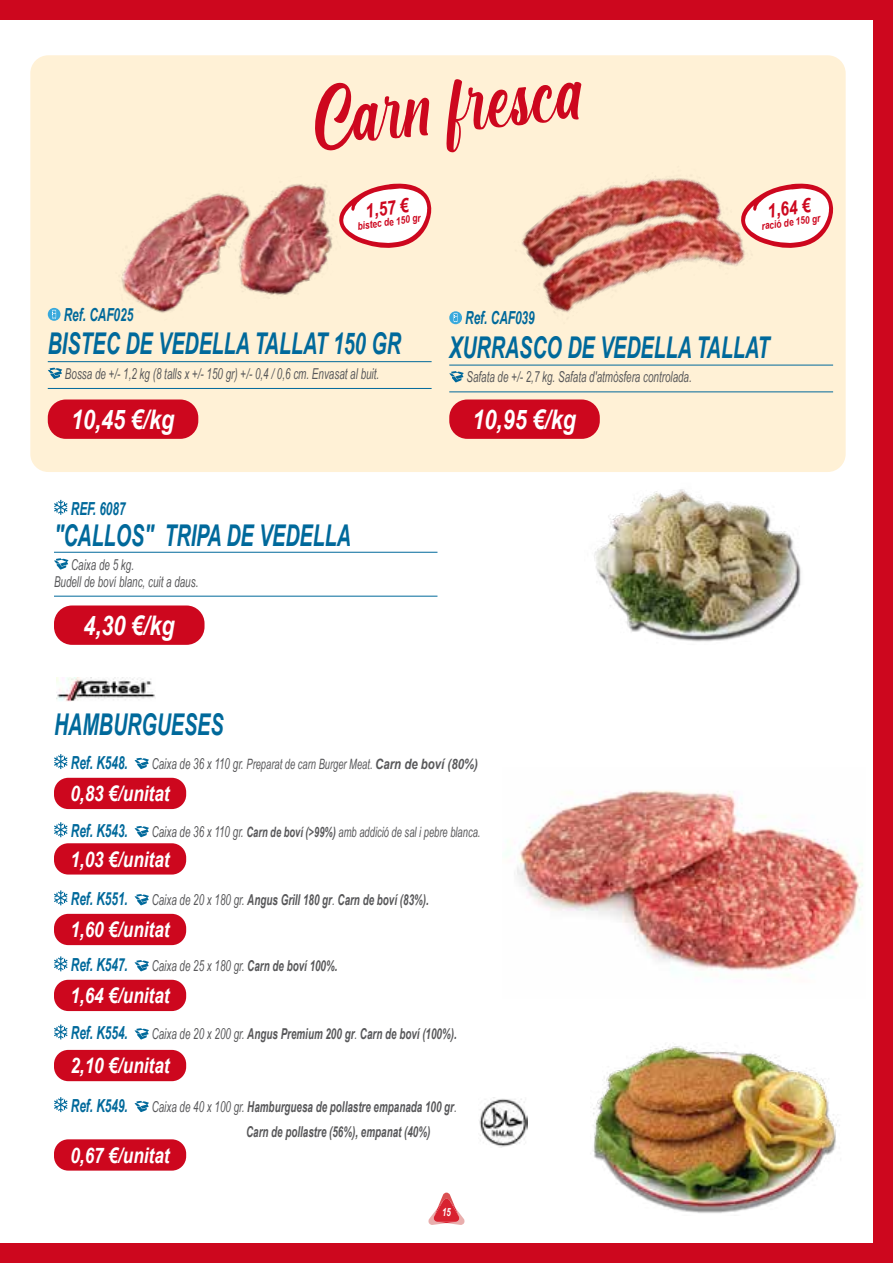
<style>
.page{position:relative;width:893px;height:1263px;background:#fff}
.page>*{position:absolute;margin:0;border:0;box-sizing:border-box;transform-origin:0 0}
.t1{font:106.05px "Cream Cake";color:#cd071e;scale:.8 1}
.t2{font:italic 700 30px "Arial Narrow";color:#00699b;scale:.8 1}
.t3{font:italic 700 27px "Arial";color:#fff;scale:.8 1}
.t4{font:italic 700 21.45px "Arial";color:#fff;scale:.8 1}
.t5{font:italic 700 19.5px "Arial";color:#cd071e;scale:.8 1}
.t6{font:italic 700 18px "Arial Narrow";color:#00699b;scale:.8 1}
.t7{font:italic 700 15px/24.6px "Arial Narrow";color:#58585a;scale:.8 1}
.t8{font:italic 15px/17.1px "Arial Narrow";color:#58585a;scale:.8 1}
.t9{font:italic 14.25px "Arial Narrow";color:#58585a;scale:.8 1}
.t10{font:italic 700 11.25px "Arial Narrow";color:#fff;scale:.85 1}
.t11{font:italic 700 10.5px "Arial";color:#cd071e;scale:.8 1}
.s1{font-size:15px}
.s2{font-family:"Arial";font-weight:700}
.s3{font-weight:700}
.s4{font-weight:400}
</style>
<div class="page">
<div style="left:873px;top:0;width:20px;height:1263px;background:#cd071e"></div>
<svg style="left:428px;top:1192px;width:37px;height:33px"></svg>
<div style="left:0;top:1243px;width:893px;height:20px;background:#cd071e"></div>
<div style="left:0;top:0;width:893px;height:20px;background:#cd071e"></div>
<img style="left:505px;top:790px;width:358px;height:187px">
<svg style="left:54px;top:754px;width:14px;height:15px"></svg>
<svg style="left:134px;top:758px;width:15px;height:11px"></svg>
<svg style="left:54px;top:822px;width:14px;height:15px"></svg>
<svg style="left:134px;top:826px;width:15px;height:11px"></svg>
<svg style="left:54px;top:890px;width:14px;height:15px"></svg>
<svg style="left:134px;top:894px;width:15px;height:11px"></svg>
<svg style="left:54px;top:956px;width:14px;height:15px"></svg>
<svg style="left:134px;top:960px;width:15px;height:11px"></svg>
<svg style="left:54px;top:1024px;width:14px;height:15px"></svg>
<svg style="left:134px;top:1028px;width:15px;height:11px"></svg>
<svg style="left:54px;top:1097px;width:14px;height:15px"></svg>
<svg style="left:134px;top:1101px;width:15px;height:11px"></svg>
<div style="left:54px;top:778px;width:132px;height:31px;background:#cd071e;border-radius:14px"></div>
<div style="left:54px;top:843px;width:132px;height:31px;background:#cd071e;border-radius:14px"></div>
<div style="left:54px;top:914px;width:132px;height:31px;background:#cd071e;border-radius:14px"></div>
<div style="left:54px;top:980px;width:132px;height:31px;background:#cd071e;border-radius:14px"></div>
<div style="left:54px;top:1050px;width:132px;height:31px;background:#cd071e;border-radius:14px"></div>
<div style="left:54px;top:1139px;width:132px;height:31px;background:#cd071e;border-radius:14px"></div>
<img style="left:593px;top:1044px;width:247px;height:169px">
<div style="left:30px;top:55px;width:816px;height:417px;background:#fff1d6;border-radius:18px"></div>
<svg style="left:48px;top:308px;width:12px;height:13px"></svg>
<svg style="left:52px;top:310px;width:4px;height:9px"></svg>
<hr style="left:48px;top:388px;width:384px;height:1px;background:#00699b">
<hr style="left:48px;top:361px;width:384px;height:1px;background:#00699b">
<svg style="left:48px;top:368px;width:14px;height:11px"></svg>
<div style="left:48px;top:399px;width:150px;height:40px;background:#cd071e;border-radius:18px"></div>
<svg style="left:449px;top:311px;width:13px;height:13px"></svg>
<svg style="left:454px;top:313px;width:4px;height:9px"></svg>
<hr style="left:449px;top:391px;width:384px;height:1px;background:#00699b">
<hr style="left:449px;top:365px;width:384px;height:1px;background:#00699b">
<svg style="left:449px;top:371px;width:15px;height:11px"></svg>
<div style="left:449px;top:399px;width:151px;height:40px;background:#cd071e;border-radius:18px"></div>
<img style="left:121px;top:184px;width:212px;height:129px">
<img style="left:487px;top:176px;width:290px;height:190px">
<svg style="left:339px;top:183px;width:93px;height:65px"></svg>
<svg style="left:740px;top:182px;width:94px;height:67px"></svg>
<div style="left:54px;top:605px;width:151px;height:40px;background:#cd071e;border-radius:18px"></div>
<svg style="left:54px;top:500px;width:14px;height:15px"></svg>
<hr style="left:54px;top:596px;width:383px;height:1px;background:#00699b">
<hr style="left:54px;top:552px;width:383px;height:1px;background:#00699b">
<svg style="left:54px;top:558px;width:14px;height:12px"></svg>
<img style="left:594px;top:489px;width:207px;height:153px">
<img style="left:56px;top:677px;width:99px;height:25px">
<img style="left:479px;top:1097px;width:48px;height:50px">
<h1 class="t1" style="left:309px;top:69px;width:338px;rotate:-6deg">Carn fresca</h1>
<h3 class="t5" style="left:364px;top:198px;width:56px;rotate:-8deg">1,57 €</h3>
<p class="t11" style="left:357px;top:219px;width:81px;rotate:-8deg">bistec de 150 gr</p>
<h3 class="t5" style="left:766px;top:198px;width:56px;rotate:-8deg">1,64 €</h3>
<p class="t11" style="left:761px;top:219px;width:76px;rotate:-8deg">ració de 150 gr</p>
<p class="t6" style="left:64px;top:301px;width:88px">Ref. CAF025</p>
<h2 class="t2" style="left:48px;top:321px;width:443px">BISTEC DE VEDELLA TALLAT 150 GR</h2>
<p class="t8" style="left:65px;top:365px;width:394px">Bossa de +/- 1,2 kg (8 talls x +/- 150 gr) +/- 0,4 / 0,6 cm. Envasat al buit.</p>
<h3 class="t3" style="left:71px;top:401px;width:131px">10,45 €/kg</h3>
<p class="t6" style="left:71px;top:495px;width:70px">REF. 6087</p>
<h2 class="t2" style="left:54px;top:513px;width:373px">"CALLOS" TRIPA DE VEDELLA</h2>
<p class="t8" style="left:54px;top:555px;width:182px;text-indent:17px">Caixa de 5 kg.<br>Budell de boví blanc, cuit a daus.</p>
<h3 class="t3" style="left:83px;top:607px;width:116px">4,30 €/kg</h3>
<p class="t6" style="left:465px;top:304px;width:88px">Ref. CAF039</p>
<h2 class="t2" style="left:449px;top:325px;width:402px">XURRASCO DE VEDELLA TALLAT</h2>
<p class="t8" style="left:466px;top:368px;width:283px">Safata de +/- 2,7 kg. Safata d'atmòsfera controlada.</p>
<h3 class="t3" style="left:473px;top:401px;width:131px">10,95 €/kg</h3>
<h2 class="t2" style="left:54px;top:701px;width:213px">HAMBURGUESES</h2>
<p class="t6" style="left:71px;top:749px;width:73px">Ref. K548.</p>
<p class="t9" style="left:152px;top:754px;width:409px"><span class="s1">Caixa de 36 x 110 gr.</span> Preparat de carn Burger Meat. <span class="s2">Carn de boví (80%)</span></p>
<h3 class="t4" style="left:70px;top:779px;width:126px">0,83 €/unitat</h3>
<p class="t6" style="left:71px;top:817px;width:73px">Ref. K543.</p>
<p class="t9" style="left:152px;top:822px;width:413px"><span class="s1">Caixa de 36 x 110 gr.</span> <span class="s3">Carn de boví (&gt;99%)</span> amb addició de sal i pebre blanca.</p>
<h3 class="t4" style="left:70px;top:845px;width:126px">1,03 €/unitat</h3>
<p class="t6" style="left:71px;top:885px;width:73px">Ref. K551.</p>
<p class="t7" style="left:152px;top:887px;width:348px"><span class="s4">Caixa de 20 x 180 gr.</span> Angus Grill 180 gr<span class="s4">.</span> Carn de boví (83%).</p>
<h3 class="t4" style="left:70px;top:915px;width:126px">1,60 €/unitat</h3>
<p class="t6" style="left:71px;top:951px;width:73px">Ref. K547.</p>
<p class="t8" style="left:152px;top:957px;width:234px">Caixa de 25 x 180 gr. <span class="s3">Carn de boví 100%.</span></p>
<h3 class="t4" style="left:70px;top:981px;width:126px">1,64 €/unitat</h3>
<p class="t6" style="left:71px;top:1019px;width:73px">Ref. K554.</p>
<p class="t7" style="left:152px;top:1021px;width:383px"><span class="s4">Caixa de 20 x 200 gr.</span> Angus Premium 200 gr<span class="s4">.</span> Carn de boví (100%).</p>
<h3 class="t4" style="left:70px;top:1051px;width:126px">2,10 €/unitat</h3>
<p class="t6" style="left:71px;top:1092px;width:73px">Ref. K549.</p>
<p class="t7" style="left:246px;top:1094px;width:265px;text-indent:-94px"><span class="s4">Caixa de 40 x 100 gr.</span> Hamburguesa de pollastre empanada 100 gr<span class="s4">.<br></span>Carn de pollastre (56%), empanat (40%)</p>
<h3 class="t4" style="left:70px;top:1141px;width:126px">0,67 €/unitat</h3>
<p class="t10" style="left:442px;top:1203px;width:12px">15</p>
</div>
